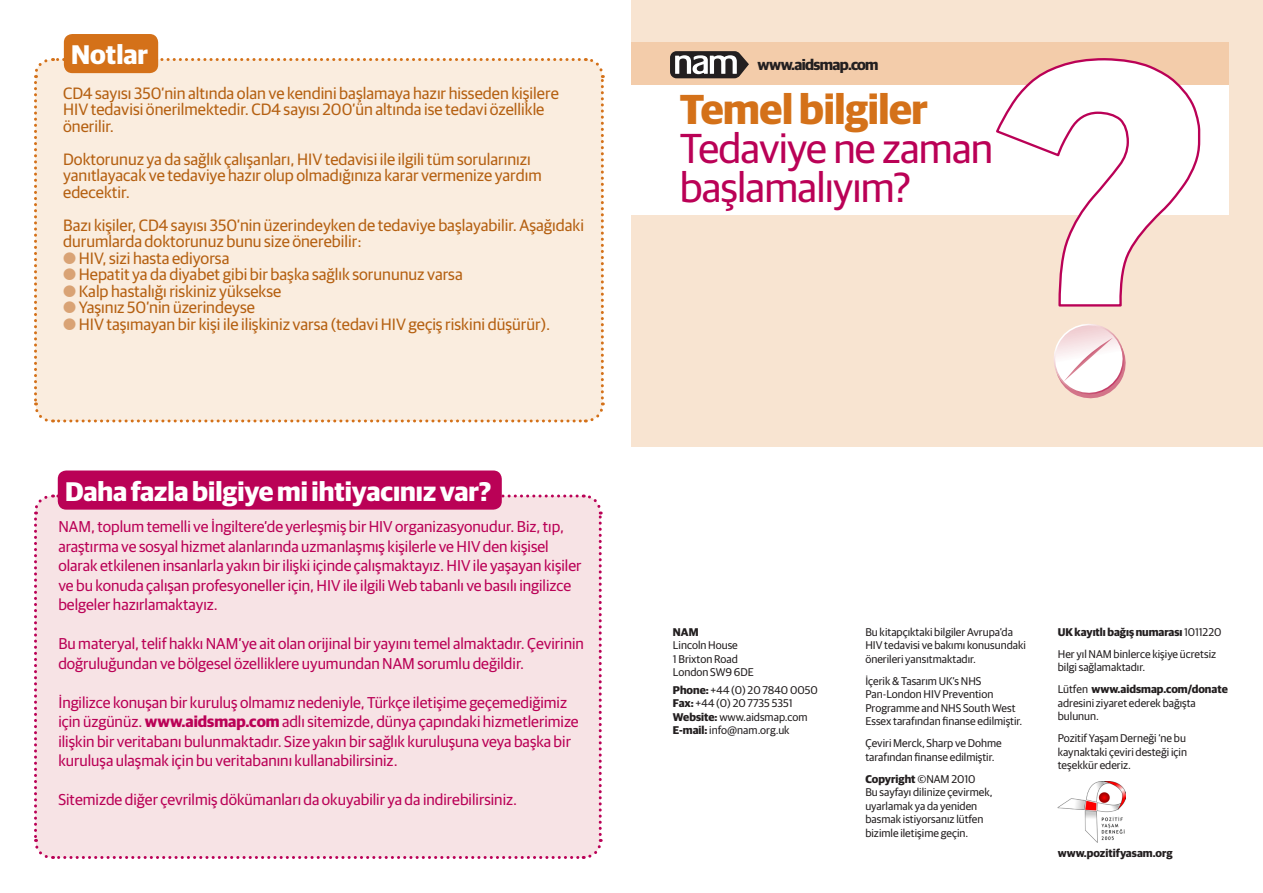
<style>
.page{position:relative;width:1263px;height:893px;background:#fff}
.page>*{position:absolute;margin:0;border:0;box-sizing:border-box;transform-origin:0 0}
.t1{font:42px/39px "Guardian Sans";letter-spacing:-.02em;color:#ba0156}
.t2{font:700 42px "Guardian Sans";letter-spacing:-.01em;color:#d47119}
.t3{font:700 27px "Guardian Sans";color:#fff}
.t4{font:16.5px/16.5px "Guardian Sans";color:#b56011}
.t5{font:15.75px/19.5px "Guardian Sans";color:#ba0156}
.t6{font:700 15.15px "Guardian Sans";letter-spacing:-.04em;color:#231f20}
.t7{font:11.25px/13.5px "Guardian Sans";color:#231f20}
.t8{font:700 11.25px "Guardian Sans";color:#231f20}
.s1{color:#d9a375}
.s2{font-weight:700}
.s3{font-weight:400}
</style>
<div class="page">
<div style="left:34px;top:56px;width:571px;height:367px;background:#faeddf"></div>
<div style="left:34px;top:493px;width:569px;height:366px;background:#f7e3e5"></div>
<div style="left:631px;top:0;width:632px;height:446px;background:#f8e4d1"></div>
<div style="left:631px;top:43px;width:598px;height:46px;background:#f3ccaa"></div>
<div style="left:631px;top:86px;width:598px;height:129px;background:#fff"></div>
<svg style="left:670px;top:51px;width:79px;height:27px;background:#746e6c"></svg>
<svg style="left:994px;top:58px;width:207px;height:249px"></svg>
<svg style="left:1054px;top:324px;width:72px;height:75px"></svg>
<div style="left:64px;top:34px;width:94px;height:39px;background:#d47119;border-radius:9px"></div>
<div style="left:58px;top:470px;width:444px;height:40px;background:#ba0156;border-radius:9px"></div>
<img style="left:1058px;top:781px;width:67px;height:62px">
<p class="t3" style="left:71px;top:35px;width:78px">Notlar</p>
<p class="t4" style="left:63px;top:84px;width:497px">CD4 sayısı 350’nin altında olan ve kendini başlamaya hazır hisseden kişilere<br>HIV tedavisi önerilmektedir. CD4 sayısı 200’ün altında ise tedavi özellikle önerilir.</p>
<p class="t4" style="left:63px;top:150px;width:480px">Doktorunuz ya da sağlık çalışanları, HIV tedavisi ile ilgili tüm sorularınızı yanıtlayacak ve tedaviye hazır olup olmadığınıza karar vermenize yardım edecektir.</p>
<p class="t4" style="left:63px;top:216px;width:522px">Bazı kişiler, CD4 sayısı 350’nin üzerindeyken de tedaviye başlayabilir. Aşağıdaki durumlarda doktorunuz bunu size önerebilir:</p>
<p class="t4" style="left:63px;top:249px;width:168px"><span class="s1">●</span> HIV, sizi hasta ediyorsa</p>
<p class="t4" style="left:63px;top:265px;width:401px"><span class="s1">●</span> Hepatit ya da diyabet gibi bir başka sağlık sorununuz varsa</p>
<p class="t4" style="left:63px;top:282px;width:220px"><span class="s1">●</span> Kalp hastalığı riskiniz yüksekse</p>
<p class="t4" style="left:63px;top:298px;width:193px"><span class="s1">●</span> Yaşınız 50’nin üzerindeyse</p>
<p class="t4" style="left:63px;top:315px;width:489px"><span class="s1">●</span> HIV taşımayan bir kişi ile ilişkiniz varsa (tedavi HIV geçiş riskini düşürür).</p>
<p class="t3" style="left:65px;top:471px;width:428px">Daha fazla bilgiye mi ihtiyacınız var?</p>
<p class="t5" style="left:58px;top:516px;width:525px">NAM, toplum temelli ve İngiltere’de yerleşmiş bir HIV organizasyonudur. Biz, tıp, araştırma ve sosyal hizmet alanlarında uzmanlaşmış kişilerle ve HIV den kişisel olarak etkilenen insanlarla yakın bir ilişki içinde çalışmaktayız. HIV ile yaşayan kişiler ve bu konuda çalışan profesyoneller için, HIV ile ilgili Web tabanlı ve basılı ingilizce belgeler hazırlamaktayız.</p>
<p class="t5" style="left:58px;top:633px;width:527px">Bu materyal, telif hakkı NAM’ye ait olan orijinal bir yayını temel almaktadır. Çevirinin doğruluğundan ve bölgesel özelliklere uyumundan NAM sorumlu değildir.</p>
<p class="t5" style="left:58px;top:691px;width:522px">İngilizce konuşan bir kuruluş olmamız nedeniyle, Türkçe iletişime geçemediğimiz için üzgünüz. <span class="s2">www.aidsmap.com</span> adlı sitemizde, dünya çapındaki hizmetlerimize ilişkin bir veritabanı bulunmaktadır. Size yakın bir sağlık kuruluşuna veya başka bir kuruluşa ulaşmak için bu veritabanını kullanabilirsiniz.</p>
<p class="t5" style="left:58px;top:789px;width:460px">Sitemizde diğer çevrilmiş dökümanları da okuyabilir ya da indirebilirsiniz.</p>
<p class="t6" style="left:757px;top:54px;width:122px">www.aidsmap.com</p>
<p class="t2" style="left:680px;top:78px;width:250px">Temel bilgiler</p>
<p class="t1" style="left:680px;top:126px;width:315px">Tedaviye ne zaman başlamalıyım?</p>
<p class="t8" style="left:673px;top:623px;width:27px">NAM</p>
<p class="t7" style="left:673px;top:638px;width:66px">Lincoln House</p>
<p class="t7" style="left:673px;top:651px;width:66px">1 Brixton Road</p>
<p class="t7" style="left:673px;top:665px;width:83px">London SW9 6DE</p>
<p class="t7" style="left:673px;top:682px;width:146px"><span class="s2">Phone:</span> +44 (0) 20 7840 0050</p>
<p class="t7" style="left:673px;top:696px;width:121px"><span class="s2">Fax:</span> +44 (0) 20 7735 5351</p>
<p class="t7" style="left:673px;top:709px;width:136px"><span class="s2">Website:</span> www.aidsmap.com</p>
<p class="t7" style="left:673px;top:723px;width:118px"><span class="s2">E-mail:</span> info@nam.org.uk</p>
<p class="t7" style="left:865px;top:624px;width:162px">Bu kitapçıktaki bilgiler Avrupa’da<br>HIV tedavisi ve bakımı konusundaki önerileri yansıtmaktadır.</p>
<p class="t7" style="left:865px;top:673px;width:159px">İçerik &amp; Tasarım UK’s NHS<br>Pan-London HIV Prevention<br>Programme and NHS South West<br>Essex tarafından finanse edilmiştir.</p>
<p class="t7" style="left:865px;top:736px;width:138px">Çeviri Merck, Sharp ve Dohme tarafından finanse edilmiştir.</p>
<p class="t7" style="left:865px;top:771px;width:129px"><span class="s2">Copyright</span> ©NAM 2010<br>Bu sayfayı dilinize çevirmek, uyarlamak ya da yeniden basmak istiyorsanız lütfen bizimle iletişime geçin.</p>
<p class="t8" style="left:1058px;top:623px;width:165px">UK kayıtlı bağış numarası <span class="s3">1011220</span></p>
<p class="t7" style="left:1058px;top:646px;width:160px">Her yıl NAM binlerce kişiye ücretsiz bilgi sağlamaktadır.</p>
<p class="t7" style="left:1058px;top:682px;width:172px">Lütfen <span class="s2">www.aidsmap.com/donate </span>adresini ziyaret ederek bağışta bulunun.</p>
<p class="t7" style="left:1058px;top:731px;width:131px;text-align:justify">Pozitif Yaşam Derneği ‘ne bu kaynaktaki çeviri desteği için teşekkür ederiz.</p>
<p class="t8" style="left:1058px;top:845px;width:116px">www.pozitifyasam.org</p>
</div>
